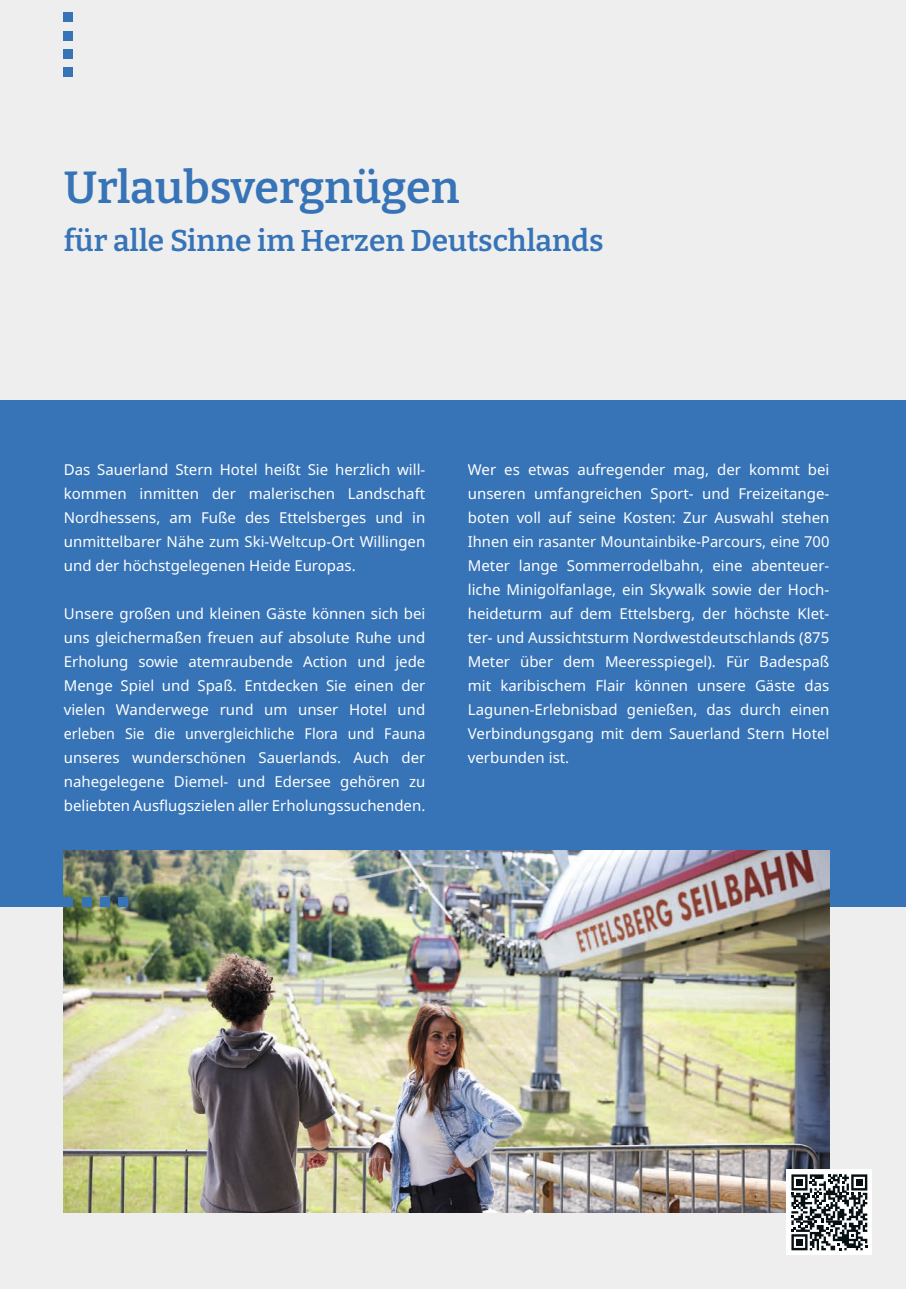
<style>
.page{position:relative;width:906px;height:1289px;background:#fff}
.page>*{position:absolute;margin:0;border:0;box-sizing:border-box;transform-origin:0 0}
.t1{font:600 45px "Bitter";letter-spacing:-.005em;color:#3673b7}
.t2{font:600 30px "Bitter";color:#3673b7}
.t3{font:15px/24px "Noto Sans";color:#fff;text-align:justify}
</style>
<div class="page">
<div style="left:0;top:0;width:906px;height:1288px;background:#eee"></div>
<div style="left:0;top:400px;width:906px;height:506px;background:#3673b7"></div>
<img style="left:64px;top:850px;width:765px;height:362px">
<div style="left:64px;top:67px;width:9px;height:10px;background:#3673b7"></div>
<div style="left:64px;top:31px;width:9px;height:9px;background:#3673b7"></div>
<div style="left:64px;top:13px;width:9px;height:9px;background:#3673b7"></div>
<div style="left:64px;top:49px;width:9px;height:9px;background:#3673b7"></div>
<div style="left:118px;top:897px;width:10px;height:9px;background:#3673b7"></div>
<div style="left:82px;top:897px;width:9px;height:9px;background:#3673b7"></div>
<div style="left:64px;top:897px;width:9px;height:9px;background:#3673b7"></div>
<div style="left:100px;top:897px;width:9px;height:9px;background:#3673b7"></div>
<div style="left:787px;top:1169px;width:85px;height:85px;background:#fff"></div>
<svg style="left:791px;top:1174px;width:76px;height:76px"></svg>
<div style="left:796px;top:1178px;width:7px;height:7px;background:#060f12"></div>
<div style="left:856px;top:1178px;width:6px;height:7px;background:#060f12"></div>
<div style="left:796px;top:1238px;width:7px;height:7px;background:#060f12"></div>
<h1 class="t1" style="left:64px;top:159px;width:397px">Urlaubsvergnügen</h1>
<h2 class="t2" style="left:64px;top:222px;width:541px">für alle Sinne im Herzen Deutschlands</h2>
<p class="t3" style="left:64px;top:457px;width:363px">Das Sauerland Stern Hotel heißt Sie herzlich will&shy;kommen inmitten der malerischen Landschaft Nordhessens, am Fuße des Ettelsberges und in unmittelbarer Nähe zum Ski-Weltcup-Ort Willingen und der höchstgelegenen Heide Europas.</p>
<p class="t3" style="left:64px;top:601px;width:363px">Unsere großen und kleinen Gäste können sich bei uns gleichermaßen freuen auf absolute Ruhe und Erholung sowie atemraubende Action und jede Menge Spiel und Spaß. Entdecken Sie einen der vielen Wanderwege rund um unser Hotel und erleben Sie die unvergleichliche Flora und Fauna unseres wunderschönen Sauerlands. Auch der nahegelegene Diemel- und Edersee gehören zu beliebten Ausflugszielen aller Erholungssuchenden.</p>
<p class="t3" style="left:468px;top:457px;width:363px">Wer es etwas aufregender mag, der kommt bei unseren umfangreichen Sport- und Freizeitange&shy;boten voll auf seine Kosten: Zur Auswahl stehen Ihnen ein rasanter Mountainbike-Parcours, eine 700<br>Meter lange Sommerrodelbahn, eine abenteuer&shy;liche Minigolfanlage, ein Skywalk sowie der Hoch&shy;heideturm auf dem Ettelsberg, der höchste Klet&shy;ter- und Aussichtsturm Nordwestdeutschlands (875<br>Meter über dem Meeresspiegel). Für Badespaß mit karibischem Flair können unsere Gäste das Lagunen-Erlebnisbad genießen, das durch einen Verbindungsgang mit dem Sauerland Stern Hotel verbunden ist.</p>
</div>
